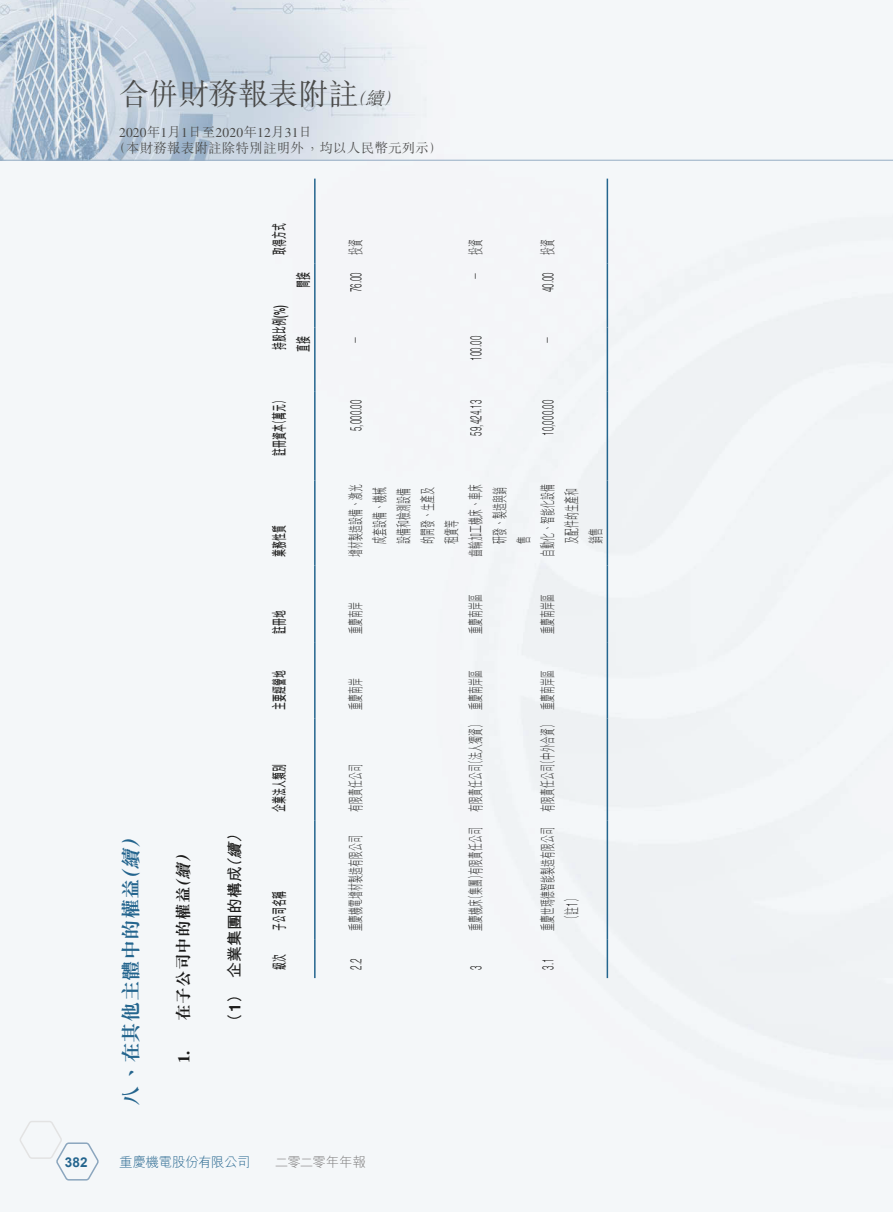
<style>
.page{position:relative;width:893px;height:1212px;background:#f4f7f9}
.page>*{position:absolute;margin:0;border:0;box-sizing:border-box;transform-origin:0 0}
.t1{font:300 30px "M Sung HK";letter-spacing:-.005em;color:#4a4a49}
.t2{font:700 20.25px "M Sung HK";letter-spacing:.015em;color:#24658e}
.t3{font:700 16.5px "M Sung HK";letter-spacing:.015em;color:#1c1c1b}
.t4{font:300 15.75px/24px "M Hei HK";letter-spacing:.015em;color:#1c1c1b;scale:.5 1}
.t5{font:300 15.75px "Helvetica LT Std";letter-spacing:.015em;color:#1c1c1b;scale:.5 1}
.t6{font:700 15.75px "M Hei HK";letter-spacing:.015em;color:#1c1c1b;scale:.5 1}
.t7{font:700 15.75px "M Hei HK";letter-spacing:.015em;color:#1c1c1b}
.t8{font:300 13.5px "M Sung HK";letter-spacing:.015em;color:#4a4a49}
.t9{font:13.5px "Times LT Std";letter-spacing:.015em;color:#4a4a49}
.t10{font:300 13.5px "M Hei HK";letter-spacing:-.03em;color:#24658e}
.t11{font:300 13.5px "M Hei HK";letter-spacing:-.045em;color:#7c7b7b}
.t12{font:700 13.5px "Arial";color:#24658e}
.s1{font-style:italic;font-size:18px}
.s2{font-family:"M Sung HK";font-weight:300}
.s3{font-style:italic}
.s4{font-family:"Times LT Std"}
.s5{font-family:"Helvetica LT Std"}
.s6{font-family:"M Hei HK"}
</style>
<div class="page">
<img style="left:0;top:0;width:608px;height:160px">
<hr style="left:0;top:160px;width:893px;height:1px;background:#95adc4">
<svg style="left:20px;top:1121px;width:79px;height:60px"></svg>
<hr style="left:314px;top:940px;width:2px;height:38px;background:#24658e">
<hr style="left:314px;top:821px;width:2px;height:119px;background:#24658e">
<hr style="left:314px;top:719px;width:2px;height:102px;background:#24658e">
<hr style="left:314px;top:642px;width:2px;height:77px;background:#24658e">
<hr style="left:314px;top:566px;width:2px;height:76px;background:#24658e">
<hr style="left:314px;top:480px;width:2px;height:86px;background:#24658e">
<hr style="left:314px;top:391px;width:2px;height:89px;background:#24658e">
<hr style="left:314px;top:327px;width:2px;height:64px;background:#24658e">
<hr style="left:314px;top:264px;width:2px;height:63px;background:#24658e">
<hr style="left:314px;top:179px;width:2px;height:85px;background:#24658e">
<hr style="left:607px;top:940px;width:1px;height:38px;background:#24658e">
<hr style="left:607px;top:821px;width:1px;height:119px;background:#24658e">
<hr style="left:607px;top:719px;width:1px;height:102px;background:#24658e">
<hr style="left:607px;top:642px;width:1px;height:77px;background:#24658e">
<hr style="left:607px;top:566px;width:1px;height:76px;background:#24658e">
<hr style="left:607px;top:480px;width:1px;height:86px;background:#24658e">
<hr style="left:607px;top:391px;width:1px;height:89px;background:#24658e">
<hr style="left:607px;top:327px;width:1px;height:64px;background:#24658e">
<hr style="left:607px;top:264px;width:1px;height:63px;background:#24658e">
<hr style="left:607px;top:179px;width:1px;height:85px;background:#24658e">
<h1 class="t1" style="left:119px;top:73px;width:289px">合併財務報表附註<span class="s1">（續）</span></h1>
<p class="t9" style="left:119px;top:125px;width:195px">2020<span class="s2">年</span>1<span class="s2">月</span>1<span class="s2">日至</span>2020<span class="s2">年</span>12<span class="s2">月</span>31<span class="s2">日</span></p>
<p class="t8" style="left:112px;top:139px;width:332px">（本財務報表附註除特別註明外，均以人民幣元列示）</p>
<p class="t2" style="left:117px;top:1106px;width:285px;rotate:-90deg">八、在其他主體中的權益<span class="s3">（續）</span></p>
<p class="t3" style="left:172px;top:1063px;width:223px;rotate:-90deg"><span class="s4">1.</span> 在子公司中的權益<span class="s3">（續）</span></p>
<p class="t7" style="left:223px;top:1028px;width:207px;rotate:-90deg">（<span class="s5">1</span>） 企業集團的構成<span class="s3">（續）</span></p>
<p class="t6" style="left:268px;top:255px;width:65px;rotate:-90deg">取得方式</p>
<p class="t6" style="left:292px;top:288px;width:33px;rotate:-90deg">間接</p>
<p class="t6" style="left:268px;top:350px;width:91px;rotate:-90deg">持股比例<span class="s5">(%)</span></p>
<p class="t6" style="left:292px;top:352px;width:33px;rotate:-90deg">直接</p>
<p class="t6" style="left:268px;top:456px;width:121px;rotate:-90deg">註冊資本（萬元）</p>
<p class="t6" style="left:268px;top:557px;width:65px;rotate:-90deg">業務性質</p>
<p class="t6" style="left:268px;top:634px;width:49px;rotate:-90deg">註冊地</p>
<p class="t6" style="left:268px;top:710px;width:81px;rotate:-90deg">主要經營地</p>
<p class="t6" style="left:268px;top:812px;width:97px;rotate:-90deg">企業法人類別</p>
<p class="t6" style="left:268px;top:931px;width:81px;rotate:-90deg">子公司名稱</p>
<p class="t6" style="left:268px;top:969px;width:33px;rotate:-90deg">級次</p>
<p class="t5" style="left:346px;top:292px;width:108px;rotate:-90deg">76.00 <span class="s6">投資</span></p>
<p class="t4" style="left:463px;top:280px;width:83px;rotate:-90deg">－ 投資</p>
<p class="t5" style="left:538px;top:292px;width:108px;rotate:-90deg">40.00 <span class="s6">投資</span></p>
<p class="t4" style="left:343px;top:344px;width:17px;rotate:-90deg">－</p>
<p class="t5" style="left:466px;top:361px;width:51px;rotate:-90deg">100.00</p>
<p class="t4" style="left:535px;top:344px;width:17px;rotate:-90deg">－</p>
<p class="t5" style="left:346px;top:431px;width:65px;rotate:-90deg">5,000.00</p>
<p class="t5" style="left:466px;top:436px;width:74px;rotate:-90deg">59,424.13</p>
<p class="t5" style="left:538px;top:436px;width:74px;rotate:-90deg">10,000.00</p>
<p class="t4" style="left:343px;top:544px;width:122px;text-indent:-13px;rotate:-90deg">增材製造設備、激光成套設備、機械設備和檢測設備的開發、生產及租賃等</p>
<p class="t4" style="left:463px;top:544px;width:122px;text-indent:-13px;rotate:-90deg">齒輪加工機床、車床研發、製造與銷售</p>
<p class="t4" style="left:535px;top:544px;width:122px;text-indent:-13px;rotate:-90deg">自動化、智能化設備及配件的生產和銷售</p>
<p class="t4" style="left:343px;top:634px;width:65px;rotate:-90deg">重慶南岸</p>
<p class="t4" style="left:463px;top:634px;width:81px;rotate:-90deg">重慶南岸區</p>
<p class="t4" style="left:535px;top:634px;width:81px;rotate:-90deg">重慶南岸區</p>
<p class="t4" style="left:343px;top:710px;width:65px;rotate:-90deg">重慶南岸</p>
<p class="t4" style="left:343px;top:812px;width:97px;rotate:-90deg">有限責任公司</p>
<p class="t4" style="left:343px;top:931px;width:193px;rotate:-90deg">重慶機電增材製造有限公司</p>
<p class="t5" style="left:346px;top:969px;width:24px;rotate:-90deg">2.2</p>
<p class="t4" style="left:463px;top:931px;width:524px;rotate:-90deg">重慶機床（集團）有限責任公司 有限責任公司（法人獨資） 重慶南岸區</p>
<p class="t5" style="left:466px;top:969px;width:10px;rotate:-90deg">3</p>
<p class="t4" style="left:535px;top:812px;width:285px;rotate:-90deg">有限責任公司（中外合資） 重慶南岸區</p>
<p class="t4" style="left:535px;top:922px;width:192px;text-indent:-9px;rotate:-90deg">重慶世瑪德智能製造有限公司（註<span class="s5">1</span>）</p>
<p class="t5" style="left:538px;top:969px;width:24px;rotate:-90deg">3.1</p>
<p class="t12" style="left:65px;top:1152px;width:24px">382</p>
<p class="t10" style="left:119px;top:1153px;width:133px">重慶機電股份有限公司</p>
<p class="t11" style="left:275px;top:1153px;width:93px">二零二零年年報</p>
</div>
